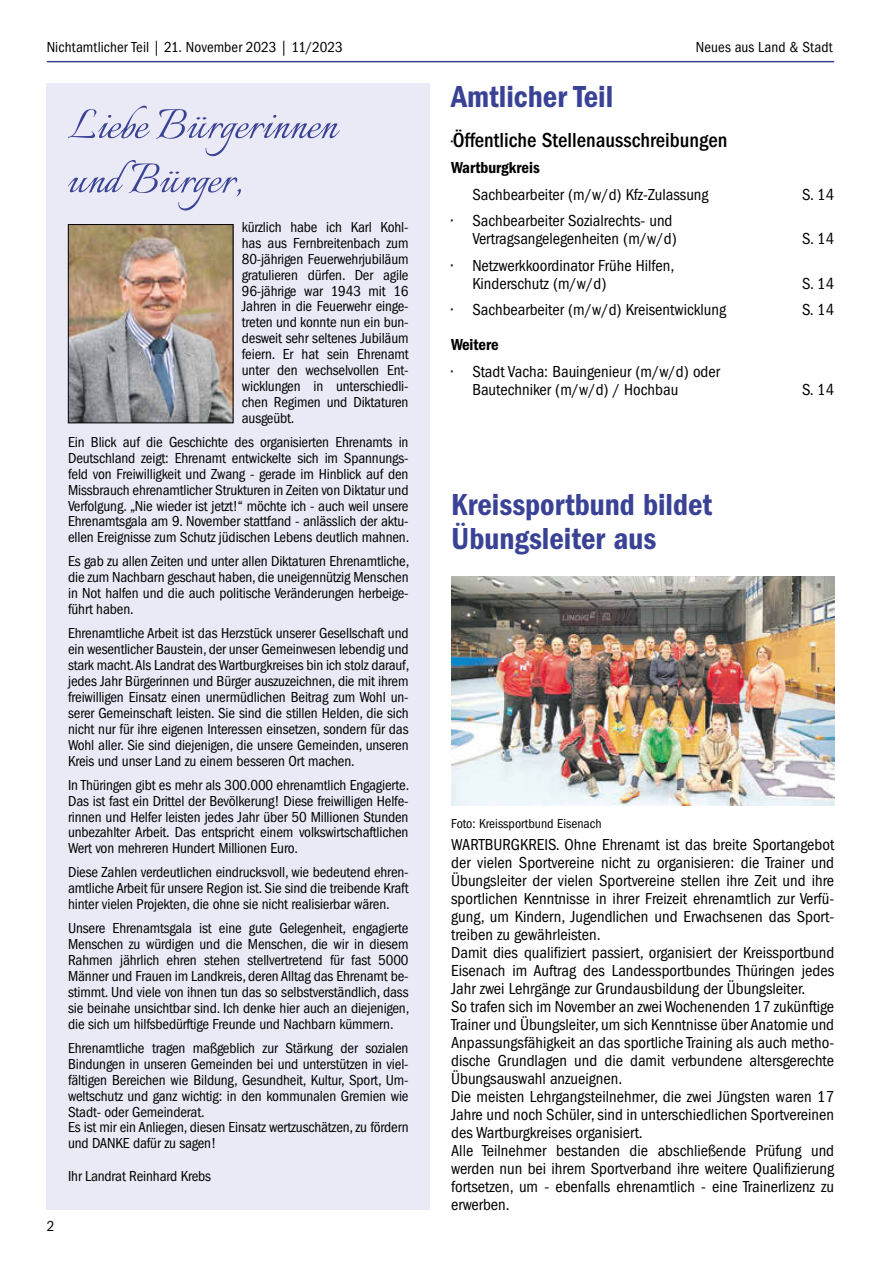
<style>
.page{position:relative;width:881px;height:1263px;background:#fff}
.page>*{position:absolute;margin:0;border:0;box-sizing:border-box;transform-origin:0 0}
.t1{font:600 condensed 31.5px/34.3px "Franklin Gothic LT";color:#394295}
.t2{font:500 condensed 21px "Franklin Gothic LT";color:#000}
.t3{font:condensed 16.5px/18px "Franklin Gothic LT";color:#000}
.t4{font:600 condensed 16.5px "Franklin Gothic LT";color:#000}
.t5{font:condensed 15px/15.9px "Franklin Gothic LT";letter-spacing:-.01em;color:#000;text-align:justify}
.t6{font:condensed 15px "Franklin Gothic LT";letter-spacing:.01em;color:#000}
.t7{font:condensed 13.5px "Franklin Gothic LT";color:#000}
.s1{font-weight:400;font-size:16.5px}
</style>
<div class="page">
<hr style="left:47px;top:61px;width:786px;height:1px;background:#394295">
<div style="left:47px;top:83px;width:382px;height:1127px;background:#eaeaf6"></div>
<svg style="left:68px;top:106px;width:271px;height:104px"></svg>
<img style="left:70px;top:226px;width:161px;height:195px">
<div style="left:68px;top:224px;width:165px;height:199px;border:1px solid #000"></div>
<img style="left:451px;top:576px;width:382px;height:229px">
<p class="t5" style="left:47px;top:39px;width:297px">Nichtamtlicher Teil | 21. November 2023 | 11/2023</p>
<p class="t5" style="left:242px;top:219px;width:168px">kürzlich habe ich Karl Kohl&shy;has aus Fernbreitenbach zum 80-jährigen Feuerwehrjubiläum gratulieren dürfen. Der agile 96-jährige war 1943 mit 16<br>Jahren in die Feuerwehr einge&shy;treten und konnte nun ein bun&shy;desweit sehr seltenes Jubiläum feiern. Er hat sein Ehrenamt unter den wechselvollen Ent&shy;wicklungen in unterschiedli&shy;chen Regimen und Diktaturen ausgeübt.</p>
<p class="t5" style="left:68px;top:434px;width:342px">Ein Blick auf die Geschichte des organisierten Ehrenamts in Deutschland zeigt: Ehrenamt entwickelte sich im Spannungs&shy;feld von Freiwilligkeit und Zwang - gerade im Hinblick auf den Missbrauch ehrenamtlicher Strukturen in Zeiten von Diktatur und Verfolgung. „Nie wieder ist jetzt!“ möchte ich - auch weil unsere Ehrenamtsgala am 9. November stattfand - anlässlich der aktu&shy;ellen Ereignisse zum Schutz jüdischen Lebens deutlich mahnen.</p>
<p class="t5" style="left:68px;top:554px;width:342px">Es gab zu allen Zeiten und unter allen Diktaturen Ehrenamtliche, die zum Nachbarn geschaut haben, die uneigennützig Menschen in Not halfen und die auch politische Veränderungen herbeige&shy;führt haben.</p>
<p class="t5" style="left:68px;top:625px;width:342px">Ehrenamtliche Arbeit ist das Herzstück unserer Gesellschaft und ein wesentlicher Baustein, der unser Gemeinwesen lebendig und stark macht. Als Landrat des Wartburgkreises bin ich stolz darauf, jedes Jahr Bürgerinnen und Bürger auszuzeichnen, die mit ihrem freiwilligen Einsatz einen unermüdlichen Beitrag zum Wohl un&shy;serer Gemeinschaft leisten. Sie sind die stillen Helden, die sich nicht nur für ihre eigenen Interessen einsetzen, sondern für das Wohl aller. Sie sind diejenigen, die unsere Gemeinden, unseren Kreis und unser Land zu einem besseren Ort machen.</p>
<p class="t5" style="left:68px;top:777px;width:342px">In Thüringen gibt es mehr als 300.000 ehrenamtlich Engagierte.<br>Das ist fast ein Drittel der Bevölkerung! Diese freiwilligen Helfe&shy;rinnen und Helfer leisten jedes Jahr über 50 Millionen Stunden unbezahlter Arbeit. Das entspricht einem volkswirtschaftlichen Wert von mehreren Hundert Millionen Euro.</p>
<p class="t5" style="left:68px;top:865px;width:342px">Diese Zahlen verdeutlichen eindrucksvoll, wie bedeutend ehren&shy;amtliche Arbeit für unsere Region ist. Sie sind die treibende Kraft hinter vielen Projekten, die ohne sie nicht realisierbar wären.</p>
<p class="t5" style="left:68px;top:921px;width:342px">Unsere Ehrenamtsgala ist eine gute Gelegenheit, engagierte Menschen zu würdigen und die Menschen, die wir in diesem Rahmen jährlich ehren stehen stellvertretend für fast 5000<br>Männer und Frauen im Landkreis, deren Alltag das Ehrenamt be&shy;stimmt. Und viele von ihnen tun das so selbstverständlich, dass sie beinahe unsichtbar sind. Ich denke hier auch an diejenigen, die sich um hilfsbedürftige Freunde und Nachbarn kümmern.</p>
<p class="t5" style="left:68px;top:1040px;width:342px;text-align:left">Ehrenamtliche tragen maßgeblich zur Stärkung der sozialen Bindungen in unseren Gemeinden bei und unterstützen in viel&shy;fältigen Bereichen wie Bildung, Gesundheit, Kultur, Sport, Um&shy;weltschutz und ganz wichtig: in den kommunalen Gremien wie Stadt- oder Gemeinderat.<br>Es ist mir ein Anliegen, diesen Einsatz wertzuschätzen, zu fördern und DANKE dafür zu sagen!</p>
<p class="t5" style="left:68px;top:1168px;width:144px">Ihr Landrat Reinhard Krebs</p>
<p class="t5" style="left:47px;top:1218px;width:9px">2</p>
<p class="t6" style="left:695px;top:38px;width:138px">Neues aus Land &amp; Stadt</p>
<h1 class="t1" style="left:451px;top:79px;width:164px">Amtlicher Teil</h1>
<h2 class="t2" style="left:451px;top:128px;width:277px"><span class="s1">•</span>Öffentliche Stellenausschreibungen</h2>
<p class="t4" style="left:451px;top:158px;width:90px">Wartburgkreis</p>
<p class="t3" style="left:472px;top:185px;width:237px">Sachbearbeiter (m/w/d) Kfz-Zulassung</p>
<p class="t3" style="left:801px;top:185px;width:33px">S. 14</p>
<p class="t3" style="left:451px;top:212px;width:227px;text-align:right">• Sachbearbeiter Sozialrechts- und<br>Vertragsangelegenheiten (m/w/d)</p>
<p class="t3" style="left:801px;top:230px;width:33px">S. 14</p>
<p class="t3" style="left:472px;top:256px;width:203px;text-indent:-21px">• Netzwerkkoordinator Frühe Hilfen,<br>Kinderschutz (m/w/d)</p>
<p class="t3" style="left:801px;top:274px;width:33px">S. 14</p>
<p class="t3" style="left:451px;top:301px;width:276px">• Sachbearbeiter (m/w/d) Kreisentwicklung</p>
<p class="t3" style="left:801px;top:301px;width:33px">S. 14</p>
<p class="t4" style="left:451px;top:335px;width:49px">Weitere</p>
<p class="t3" style="left:472px;top:362px;width:249px;text-indent:-21px">• Stadt Vacha: Bauingenieur (m/w/d) oder<br>Bautechniker (m/w/d) / Hochbau</p>
<p class="t3" style="left:801px;top:380px;width:33px">S. 14</p>
<h1 class="t1" style="left:451px;top:487px;width:262px">Kreissportbund bildet<br>Übungsleiter aus</h1>
<p class="t7" style="left:451px;top:815px;width:152px">Foto: Kreissportbund Eisenach</p>
<p class="t3" style="left:451px;top:835px;width:384px">WARTBURGKREIS. Ohne Ehrenamt ist das breite Sportangebot der vielen Sportvereine nicht zu organisieren: die Trainer und Übungsleiter der vielen Sportvereine stellen ihre Zeit und ihre sportlichen Kenntnisse in ihrer Freizeit ehrenamtlich zur Verfü&shy;gung, um Kindern, Jugendlichen und Erwachsenen das Sport&shy;treiben zu gewährleisten.<br>Damit dies qualifiziert passiert, organisiert der Kreissportbund Eisenach im Auftrag des Landessportbundes Thüringen jedes Jahr zwei Lehrgänge zur Grundausbildung der Übungsleiter.<br>So trafen sich im November an zwei Wochenenden 17 zukünftige Trainer und Übungsleiter, um sich Kenntnisse über Anatomie und Anpassungsfähigkeit an das sportliche Training als auch metho&shy;dische Grundlagen und die damit verbundene altersgerechte Übungsauswahl anzueignen.<br>Die meisten Lehrgangsteilnehmer, die zwei Jüngsten waren 17<br>Jahre und noch Schüler, sind in unterschiedlichen Sportvereinen des Wartburgkreises organisiert.<br>Alle Teilnehmer bestanden die abschließende Prüfung und werden nun bei ihrem Sportverband ihre weitere Qualifizierung fortsetzen, um - ebenfalls ehrenamtlich - eine Trainerlizenz zu erwerben.</p>
</div>
